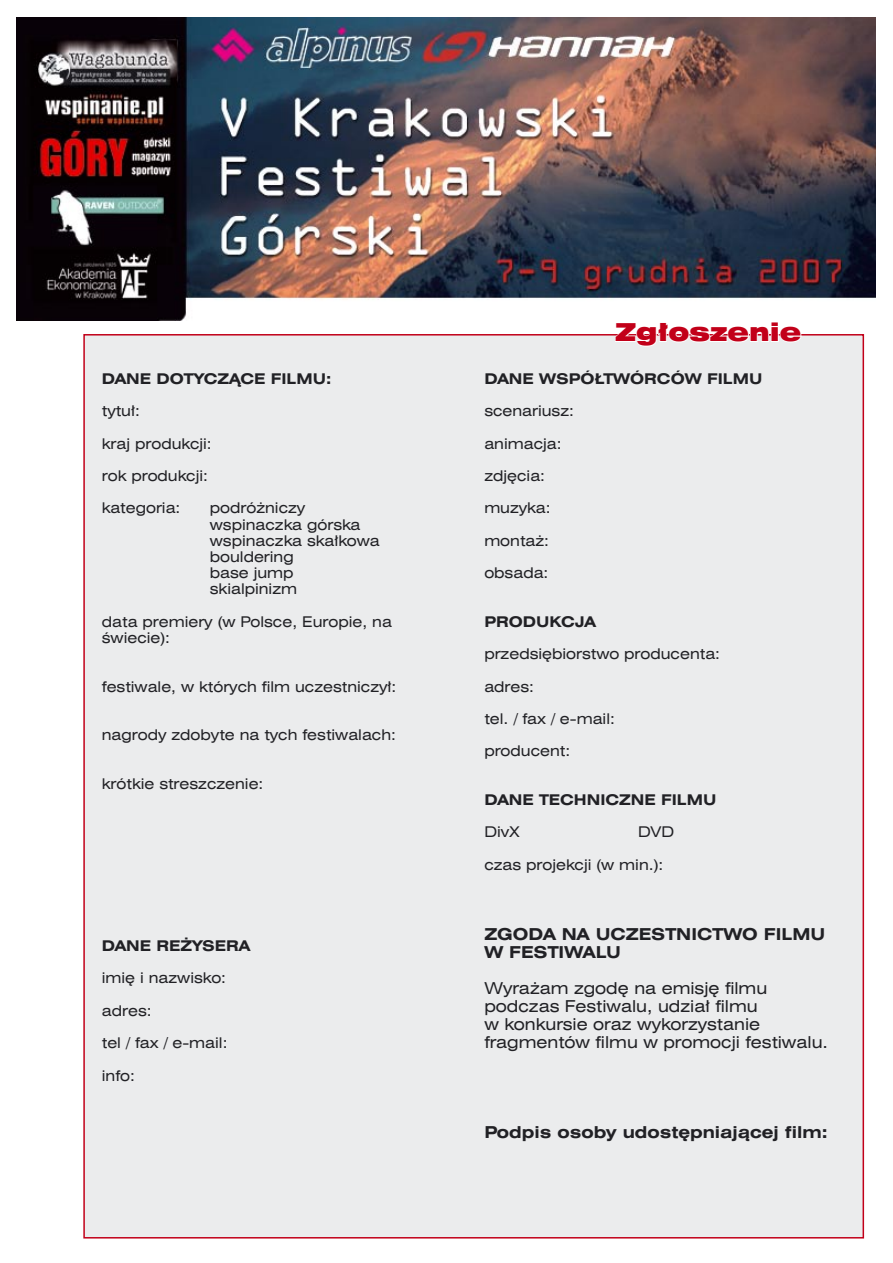
<style>
.page{position:relative;width:893px;height:1263px;background:#fff}
.page>*{position:absolute;margin:0;border:0;box-sizing:border-box;transform-origin:0 0}
.t1{font:22.5px "Swis 721 Blk Ex PL";color:#c20019}
.t2{font:15px/18px "Swis 721 Ex PL";color:#212125}
.t3{font:700 15px/18px "Swis 721 Ex PL";color:#212125}
.t4{font:13.5px/16.2px "Swis 721 Ex PL";color:#212125}
.t5{font:700 13.5px "Swis 721 Ex PL";color:#212125}
</style>
<div class="page">
<div style="left:84px;top:335px;width:779px;height:903px;background:#ebeced"></div>
<svg style="left:614px;top:334px;width:188px;height:13px"></svg>
<img style="left:16px;top:17px;width:860px;height:303px">
<p class="t5" style="left:102px;top:370px;width:231px">DANE DOTYCZĄCE FILMU:</p>
<p class="t4" style="left:102px;top:403px;width:40px">tytuł:</p>
<p class="t4" style="left:102px;top:435px;width:111px">kraj produkcji:</p>
<p class="t4" style="left:102px;top:468px;width:108px">rok produkcji:</p>
<p class="t4" style="left:102px;top:500px;width:80px">kategoria:</p>
<p class="t4" style="left:210px;top:500px;width:97px">podróżniczy</p>
<p class="t4" style="left:210px;top:516px;width:152px">wspinaczka górska</p>
<p class="t4" style="left:210px;top:532px;width:171px">wspinaczka skałkowa</p>
<p class="t4" style="left:210px;top:549px;width:85px">bouldering</p>
<p class="t4" style="left:210px;top:565px;width:85px">base jump</p>
<p class="t4" style="left:210px;top:581px;width:89px">skialpinizm</p>
<p class="t4" style="left:102px;top:613px;width:292px">data premiery (w Polsce, Europie, na świecie):</p>
<p class="t4" style="left:102px;top:678px;width:296px">festiwale, w których film uczestniczył:</p>
<p class="t4" style="left:102px;top:727px;width:296px">nagrody zdobyte na tych festiwalach:</p>
<p class="t4" style="left:102px;top:775px;width:163px">krótkie streszczenie:</p>
<p class="t5" style="left:102px;top:937px;width:150px">DANE REŻYSERA</p>
<p class="t4" style="left:102px;top:970px;width:126px">imię i nazwisko:</p>
<p class="t4" style="left:102px;top:1002px;width:51px">adres:</p>
<p class="t4" style="left:102px;top:1035px;width:127px">tel / fax / e-mail:</p>
<p class="t4" style="left:102px;top:1067px;width:35px">info:</p>
<p class="t1" style="left:615px;top:317px;width:188px">Zgłoszenie</p>
<p class="t5" style="left:484px;top:370px;width:280px">DANE WSPÓŁTWÓRCÓW FILMU</p>
<p class="t4" style="left:484px;top:403px;width:91px">scenariusz:</p>
<p class="t4" style="left:484px;top:435px;width:79px">animacja:</p>
<p class="t4" style="left:484px;top:468px;width:62px">zdjęcia:</p>
<p class="t4" style="left:484px;top:500px;width:68px">muzyka:</p>
<p class="t4" style="left:484px;top:532px;width:66px">montaż:</p>
<p class="t4" style="left:484px;top:565px;width:66px">obsada:</p>
<p class="t5" style="left:484px;top:613px;width:113px">PRODUKCJA</p>
<p class="t4" style="left:484px;top:646px;width:237px">przedsiębiorstwo producenta:</p>
<p class="t4" style="left:484px;top:678px;width:51px">adres:</p>
<p class="t4" style="left:484px;top:711px;width:132px">tel. / fax / e-mail:</p>
<p class="t4" style="left:484px;top:743px;width:87px">producent:</p>
<p class="t5" style="left:484px;top:791px;width:234px">DANE TECHNICZNE FILMU</p>
<p class="t4" style="left:484px;top:824px;width:37px">DivX</p>
<p class="t4" style="left:638px;top:824px;width:38px">DVD</p>
<p class="t4" style="left:484px;top:856px;width:180px">czas projekcji (w min.):</p>
<p class="t3" style="left:484px;top:925px;width:342px">ZGODA NA UCZESTNICTWO FILMU<br>W FESTIWALU</p>
<p class="t2" style="left:484px;top:979px;width:345px">Wyrażam zgodę na emisję filmu podczas Festiwalu, udział filmu<br>w konkursie oraz wykorzystanie fragmentów filmu w promocji festiwalu.</p>
<p class="t3" style="left:484px;top:1123px;width:345px">Podpis osoby udostępniającej film:</p>
</div>
